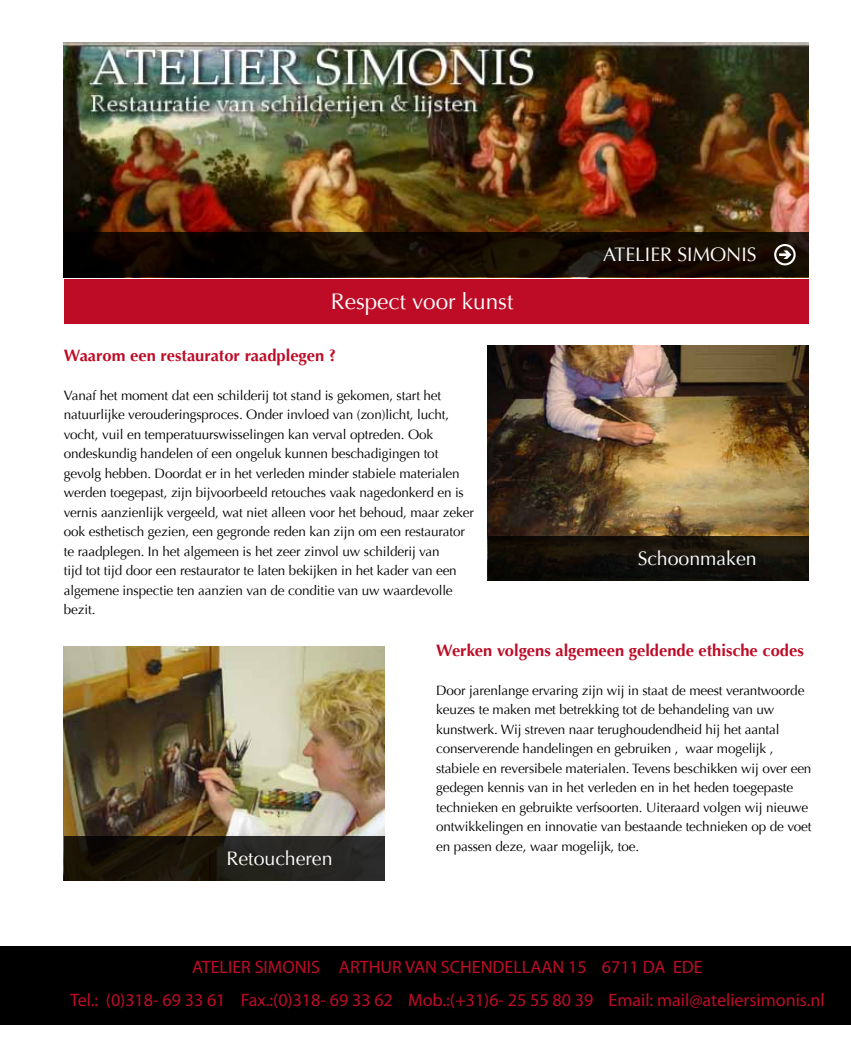
<style>
.page{position:relative;width:851px;height:1063px;background:#fff}
.page>*{position:absolute;margin:0;border:0;box-sizing:border-box;transform-origin:0 0}
.t1{font:22.5px "Optima";color:#fff}
.t2{font:19.5px "Optima";color:#fff}
.t3{font:18px/33px "Myriad Pro";color:#be0c27;text-align:center}
.t4{font:700 16.5px "Optima";color:#be0c27}
.t5{font:13.5px/19.5px "Optima";letter-spacing:-.01em;color:#000}
</style>
<div class="page">
<img style="left:64px;top:43px;width:744px;height:189px">
<img style="left:488px;top:346px;width:320px;height:190px">
<img style="left:64px;top:646px;width:320px;height:190px">
<svg style="left:64px;top:232px;width:744px;height:45px;background:#120902"></svg>
<div style="left:64px;top:280px;width:744px;height:44px;background:#be0c27"></div>
<svg style="left:488px;top:536px;width:320px;height:44px;background:#14100a"></svg>
<svg style="left:64px;top:836px;width:320px;height:45px;background:#1f1c15"></svg>
<svg style="left:774px;top:244px;width:21px;height:21px"></svg>
<div style="left:0;top:946px;width:850px;height:79px;background:#000"></div>
<h1 class="t1" style="left:331px;top:288px;width:184px">Respect voor kunst</h1>
<p class="t4" style="left:64px;top:346px;width:274px">Waarom een restaurator raadplegen ?</p>
<p class="t5" style="left:64px;top:386px;width:411px">Vanaf het moment dat een schilderij tot stand is gekomen, start het natuurlijke verouderingsproces. Onder invloed van (zon)licht, lucht, vocht, vuil en temperatuurswisselingen kan verval optreden. Ook ondeskundig handelen of een ongeluk kunnen beschadigingen tot gevolg hebben. Doordat er in het verleden minder stabiele materialen werden toegepast, zijn bijvoorbeeld retouches vaak nagedonkerd en is vernis aanzienlijk vergeeld, wat niet alleen voor het behoud, maar zeker ook esthetisch gezien, een gegronde reden kan zijn om een restaurator te raadplegen. In het algemeen is het zeer zinvol uw schilderij van<br>tijd tot tijd door een restaurator te laten bekijken in het kader van een algemene inspectie ten aanzien van de conditie van uw waardevolle bezit.</p>
<h2 class="t2" style="left:603px;top:243px;width:155px">ATELIER SIMONIS</h2>
<h2 class="t2" style="left:637px;top:547px;width:120px">Schoonmaken</h2>
<h2 class="t2" style="left:226px;top:847px;width:107px">Retoucheren</h2>
<p class="t4" style="left:436px;top:641px;width:369px">Werken volgens algemeen geldende ethische codes</p>
<p class="t5" style="left:436px;top:681px;width:377px">Door jarenlange ervaring zijn wij in staat de meest verantwoorde keuzes te maken met betrekking tot de behandeling van uw kunstwerk. Wij streven naar terughoudendheid hij het aantal conserverende handelingen en gebruiken , waar mogelijk , stabiele en reversibele materialen. Tevens beschikken wij over een gedegen kennis van in het verleden en in het heden toegepaste technieken en gebruikte verfsoorten. Uiteraard volgen wij nieuwe ontwikkelingen en innovatie van bestaande technieken op de voet en passen deze, waar mogelijk, toe.</p>
<h3 class="t3" style="left:70px;top:951px;width:756px">ATELIER SIMONIS ARTHUR VAN SCHENDELLAAN 15 6711 DA EDE<br>Tel.: (0)318- 69 33 61 Fax.:(0)318- 69 33 62 Mob.:(+31)6- 25 55 80 39 Email: mail@ateliersimonis.nl</h3>
</div>
